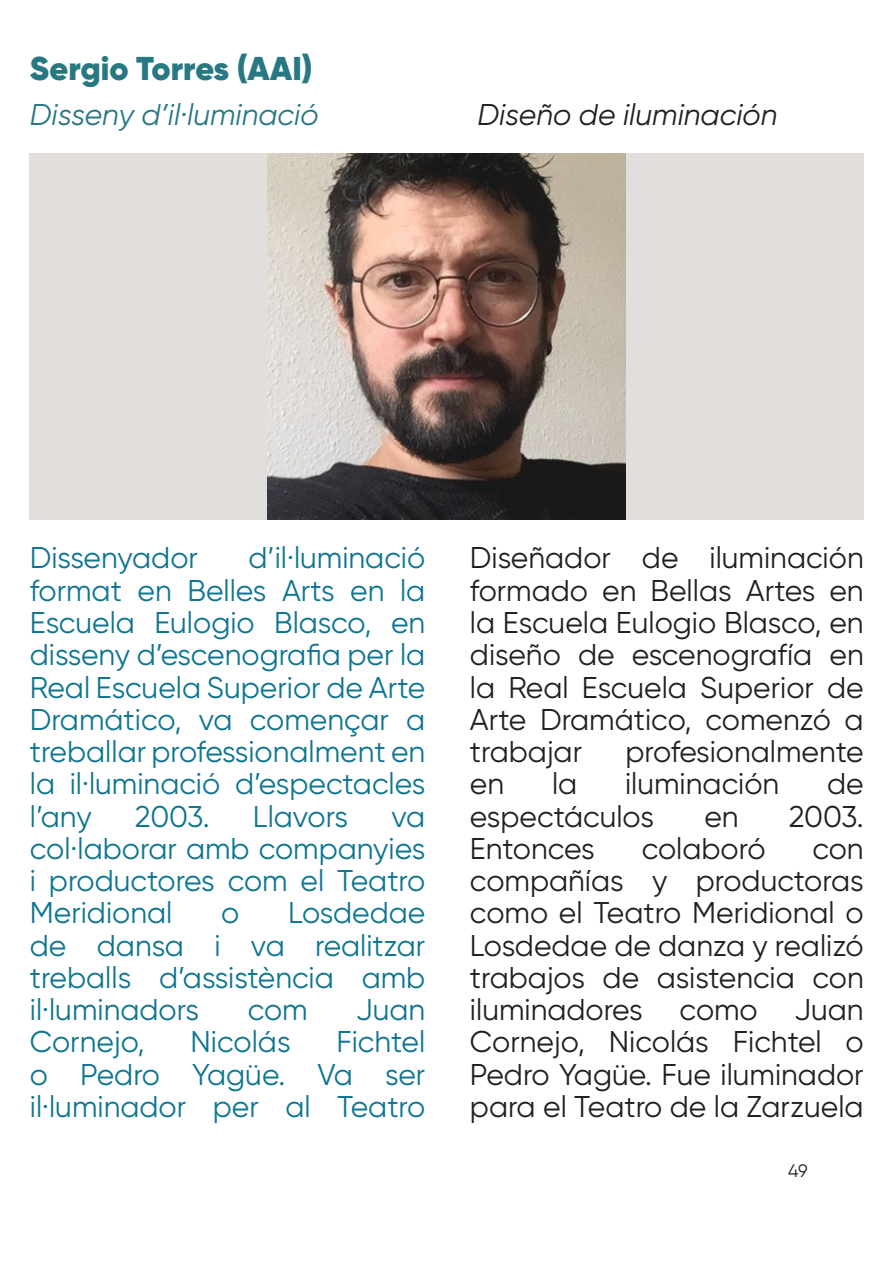
<style>
.page{position:relative;width:893px;height:1263px;background:#fff}
.page>*{position:absolute;margin:0;border:0;box-sizing:border-box;transform-origin:0 0}
.t1{font:900 33px "Gilroy";color:#287882}
.t2{font:30px/32.2px "Gilroy";color:#0e7590;text-align:justify}
.t3{font:30px/32.2px "Gilroy";color:#231f20;text-align:justify}
.t4{font:italic 30px "Gilroy";color:#287882}
.t5{font:italic 30px "Gilroy";color:#231f20}
.t6{font:18px "Gilroy";color:#231f20}
</style>
<div class="page">
<div style="left:29px;top:153px;width:835px;height:366px;background:#e2dedb"></div>
<img style="left:267px;top:153px;width:358px;height:366px">
<p class="t1" style="left:30px;top:48px;width:284px">Sergio Torres (AAI)</p>
<p class="t4" style="left:30px;top:96px;width:290px">Disseny d’il·luminació</p>
<p class="t5" style="left:477px;top:96px;width:301px">Diseño de iluminación</p>
<p class="t2" style="left:30px;top:541px;width:397px;text-indent:219px">d’il·luminació format en Belles Arts en la Escuela Eulogio Blasco, en disseny d’escenografia per la Real Escuela Superior de Arte Dramático, va començar a treballar professionalment en la il·luminació d’espectacles l’any</p>
<p class="t2" style="left:30px;top:541px;width:170px">Dissenyador</p>
<p class="t2" style="left:135px;top:799px;width:76px">2003.</p>
<p class="t2" style="left:253px;top:799px;width:97px">Llavors</p>
<p class="t2" style="left:30px;top:799px;width:397px;text-indent:362px">va col·laborar amb companyies i productores com el Teatro Meridional</p>
<p class="t2" style="left:30px;top:896px;width:397px;text-indent:258px">Losdedae de dansa i va realitzar treballs d’assistència amb il·luminadors</p>
<p class="t2" style="left:221px;top:896px;width:20px">o</p>
<p class="t2" style="left:248px;top:993px;width:62px">com</p>
<p class="t2" style="left:356px;top:993px;width:71px">Juan</p>
<p class="t2" style="left:30px;top:1025px;width:116px">Cornejo,</p>
<p class="t2" style="left:191px;top:1025px;width:102px">Nicolás</p>
<p class="t2" style="left:30px;top:1025px;width:397px;text-indent:306px">Fichtel o Pedro Yagüe. Va ser il·luminador per al Teatro</p>
<p class="t3" style="left:470px;top:541px;width:395px">Diseñador de iluminación formado en Bellas Artes en la Escuela Eulogio Blasco, en diseño de escenografía en la Real Escuela Superior de Arte Dramático, comenzó a trabajar</p>
<p class="t3" style="left:625px;top:735px;width:240px">profesionalmente</p>
<p class="t3" style="left:470px;top:767px;width:36px">en</p>
<p class="t3" style="left:552px;top:767px;width:27px">la</p>
<p class="t3" style="left:625px;top:767px;width:156px">iluminación</p>
<p class="t3" style="left:827px;top:767px;width:38px">de</p>
<p class="t3" style="left:470px;top:799px;width:186px">espectáculos</p>
<p class="t3" style="left:704px;top:799px;width:36px">en</p>
<p class="t3" style="left:789px;top:799px;width:76px">2003.</p>
<p class="t3" style="left:470px;top:832px;width:126px">Entonces</p>
<p class="t3" style="left:642px;top:832px;width:125px">colaboró</p>
<p class="t3" style="left:470px;top:832px;width:395px;text-indent:342px">con compañías y productoras como el Teatro Meridional o Losdedae de danza y realizó trabajos de asistencia con iluminadores como Juan Cornejo, Nicolás Fichtel o Pedro Yagüe. Fue iluminador para el Teatro de la Zarzuela</p>
<p class="t6" style="left:788px;top:1159px;width:21px">49</p>
</div>
